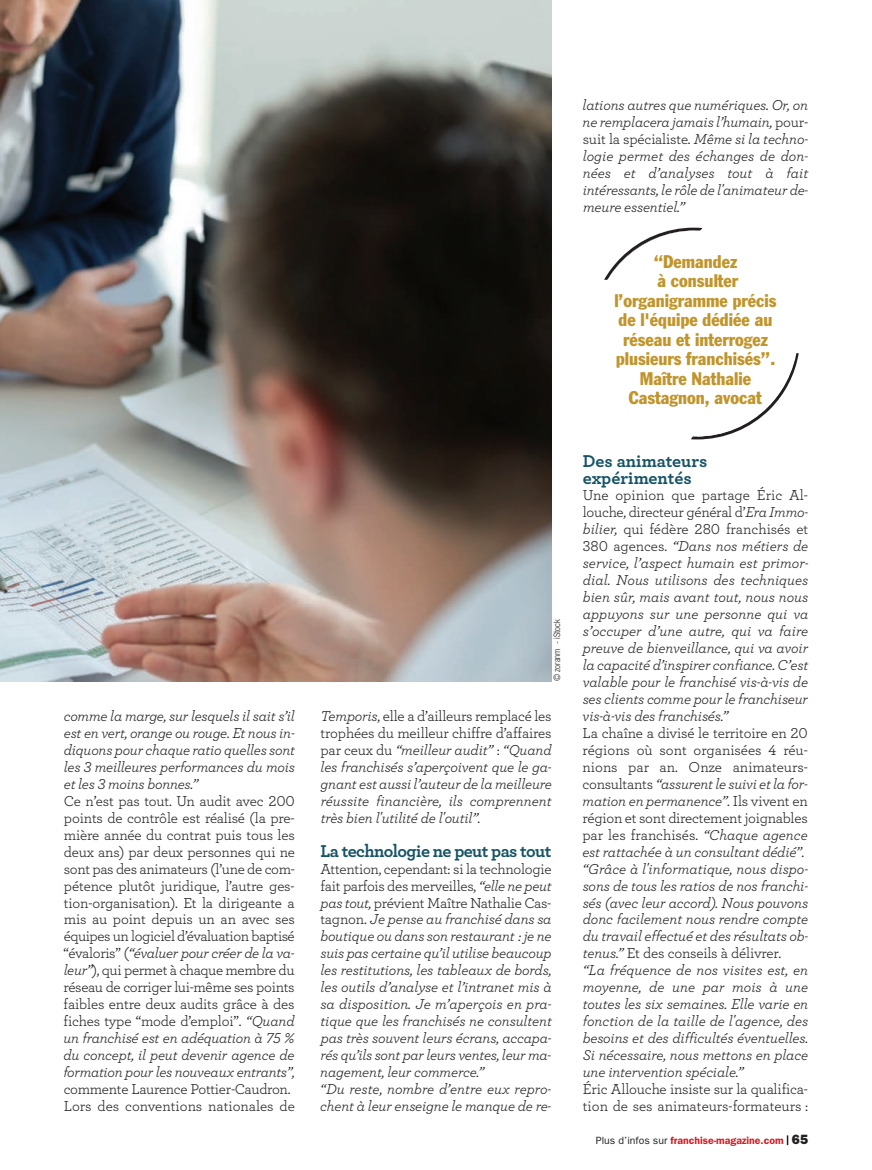
<style>
.page{position:relative;width:872px;height:1170px;background:#fff}
.page>*{position:absolute;margin:0;border:0;box-sizing:border-box;transform-origin:0 0}
.t1{font:condensed 18px/19.5px "Franklin Gothic";color:#c2952c;text-align:center}
.t2{font:18px "Archer Bold LF";letter-spacing:-.03em;color:#155366}
.t3{font:18px/17px "Archer Bold LF";letter-spacing:-.01em;color:#155366}
.t4{font:15px/17px "Archer Book LF Italic";letter-spacing:-.01em;color:#231f20;text-align:justify}
.t5{font:15px/17px "Archer Book LF";letter-spacing:-.01em;color:#231f20;text-align:justify}
.t6{font:600 10.5px "Franklin Gothic";color:#d01e25}
.t7{font:300 condensed 9px "Helvetica Neue";color:#231f20}
.s1{font-family:"Archer Book LF"}
.s2{font-family:"Archer Book LF Italic"}
.s3{font-weight:400;color:#231f20}
.s4{font-weight:800;font-size:13.5px;color:#231f20}
</style>
<div class="page">
<img style="left:0;top:0;width:551px;height:681px">
<svg style="left:786px;top:1135px;width:2px;height:9px"></svg>
<svg style="left:604px;top:228px;width:98px;height:52px"></svg>
<svg style="left:691px;top:353px;width:107px;height:86px"></svg>
<div style="left:592px;top:230px;width:206px;height:206px;background:#fff;border-radius:50%"></div>
<p class="t4" style="left:64px;top:709px;width:233px">comme la marge, sur lesquels il sait s’il est en vert, orange ou rouge. Et nous in&shy;diquons pour chaque ratio quelles sont les 3 meilleures performances du mois et les 3 moins bonnes.”</p>
<p class="t5" style="left:64px;top:793px;width:233px">Ce n’est pas tout. Un audit avec 200 points de contrôle est réalisé (la pre&shy;mière année du contrat puis tous les deux ans) par deux personnes qui ne sont pas des animateurs (l’une de com&shy;pétence plutôt juridique, l’autre ges&shy;tion-organisation). Et la dirigeante a mis au point depuis un an avec ses équipes un logiciel d’évaluation baptisé</p>
<p class="t4" style="left:64px;top:946px;width:232px"><span class="s1">“évaloris” (</span>“évaluer pour créer de la va-</p>
<p class="t5" style="left:64px;top:963px;width:233px"><span class="s2">leur”</span>), qui permet à chaque membre du réseau de corriger lui-même ses points faibles entre deux audits grâce à des fiches type “mode d’emploi”. <span class="s2">“Quand</span></p>
<p class="t4" style="left:63px;top:1031px;width:233px">un franchisé est en adéquation à 75 % du concept, il peut devenir agence de formation pour les nouveaux entrants”,</p>
<p class="t5" style="left:64px;top:1082px;width:233px;line-height:16.5px">commente Laurence Pottier-Caudron.<br>Lors des conventions nationales de</p>
<p class="t7" style="left:553px;top:681px;width:63px;rotate:-90deg">© zoranm - iStock</p>
<p class="t5" style="left:320px;top:709px;width:233px"><span class="s2">Temporis</span>, elle a d’ailleurs remplacé les trophées du meilleur chiffre d’affaires</p>
<p class="t4" style="left:320px;top:742px;width:233px"><span class="s1">par ceux du</span> “meilleur audit” <span class="s1">:</span> “Quand les franchisés s’aperçoivent que le ga&shy;gnant est aussi l’auteur de la meilleure réussite financière, ils comprennent très bien l'utilité de l'outil”.</p>
<p class="t2" style="left:320px;top:844px;width:232px">La technologie ne peut pas tout</p>
<p class="t5" style="left:320px;top:861px;width:233px">Attention, cependant: si la technologie fait parfois des merveilles, <span class="s2">“elle ne peut pas tout,</span> prévient Maître Nathalie Cas-</p>
<p class="t4" style="left:320px;top:912px;width:233px;text-align:left"><span class="s1">tagnon.</span> Je pense au franchisé dans sa boutique ou dans son restaurant : je ne suis pas certaine qu’il utilise beaucoup les restitutions, les tableaux de bords, les outils d’analyse et l’intranet mis à sa disposition. Je m’aperçois en pra&shy;tique que les franchisés ne consultent pas très souvent leurs écrans, accapa&shy;rés qu’ils sont par leurs ventes, leur ma&shy;nagement, leur commerce.”<br>“Du reste, nombre d’entre eux repro&shy;chent à leur enseigne le manque de re-</p>
<p class="t4" style="left:582px;top:98px;width:227px">lations autres que numériques. Or, on ne remplacera jamais l’humain, <span class="s1">pour-</span></p>
<p class="t5" style="left:583px;top:132px;width:227px">suit la spécialiste. <span class="s2">Même si la techno-</span></p>
<p class="t4" style="left:583px;top:149px;width:227px">logie permet des échanges de don&shy;nées et d’analyses tout à fait intéressants, le rôle de l'animateur de&shy;meure essentiel.”</p>
<p class="t1" style="left:614px;top:253px;width:164px">“Demandez<br>à consulter l’organigramme précis de l'équipe dédiée au réseau et interrogez plusieurs franchisés”.<br>Maître Nathalie<br>Castagnon, avocat</p>
<p class="t3" style="left:583px;top:454px;width:126px">Des animateurs expérimentés</p>
<p class="t5" style="left:583px;top:488px;width:227px">Une opinion que partage Éric Al&shy;louche, directeur général d’<span class="s2">Era Immo&shy;bilier,</span> qui fédère 280 franchisés et</p>
<p class="t4" style="left:582px;top:539px;width:227px"><span class="s1">380 agences.</span> “Dans nos métiers de service, l’aspect humain est primor&shy;dial. Nous utilisons des techniques bien sûr, mais avant tout, nous nous appuyons sur une personne qui va s’occuper d’une autre, qui va faire preuve de bienveillance, qui va avoir la capacité d’inspirer confiance. C’est valable pour le franchisé vis-à-vis de ses clients comme pour le franchiseur vis-à-vis des franchisés.”</p>
<p class="t5" style="left:582px;top:726px;width:227px">La chaîne a divisé le territoire en 20 régions où sont organisées 4 réu&shy;nions par an. Onze animateurs-</p>
<p class="t4" style="left:582px;top:776px;width:227px"><span class="s1">consultants</span> “assurent le suivi et la for&shy;mation en permanence”. <span class="s1">Ils vivent en</span></p>
<p class="t5" style="left:582px;top:810px;width:227px">région et sont directement joignables par les franchisés. <span class="s2">“Chaque agence</span></p>
<p class="t4" style="left:582px;top:844px;width:227px;text-align:left">est rattachée à un consultant dédié”. “Grâce à l'informatique, nous dispo&shy;sons de tous les ratios de nos franchi&shy;sés (avec leur accord). Nous pouvons donc facilement nous rendre compte du travail effectué et des résultats ob-</p>
<p class="t5" style="left:583px;top:946px;width:200px"><span class="s2">tenus.”</span> Et des conseils à délivrer.</p>
<p class="t4" style="left:583px;top:963px;width:227px">“La fréquence de nos visites est, en moyenne, de une par mois à une toutes les six semaines. Elle varie en fonction de la taille de l'agence, des besoins et des difficultés éventuelles.<br>Si nécessaire, nous mettons en place une intervention spéciale.”</p>
<p class="t5" style="left:583px;top:1082px;width:227px;line-height:16.5px">Éric Allouche insiste sur la qualifica&shy;tion de ses animateurs-formateurs :</p>
<p class="t6" style="left:596px;top:1133px;width:214px"><span class="s3">Plus d’infos sur</span> franchise-magazine.com <span class="s4">65</span></p>
</div>
